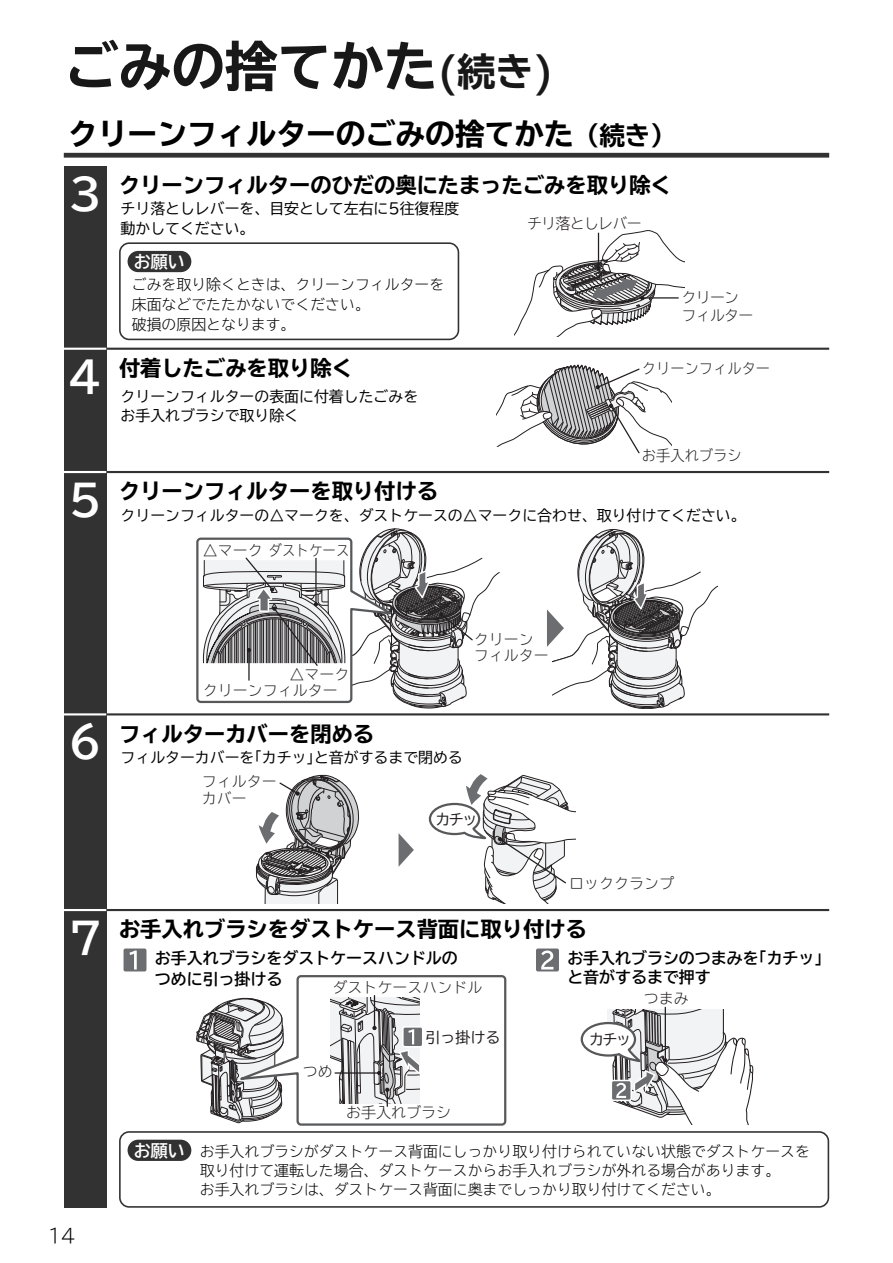
<style>
.page{position:relative;width:893px;height:1263px;background:#fff}
.page>*{position:absolute;margin:0;border:0;box-sizing:border-box;transform-origin:0 0}
.t1{font:700 expanded 53.1px "TBUD Go Std";color:#181818}
.t2{font:700 expanded 29.7px "TBUD Go Std";color:#000}
.t3{font:700 expanded 21.3px "TBUD Go Std";color:#000}
.t4{font:300 19.2px "TBUD Go Std Super";color:#000}
.t5{font:700 16.95px "TBUD Go Std";color:#fff}
.t6{font:700 15.9px/21.3px "TBUD Go Std";color:#000}
.t7{font:15px/16.5px "TBUD Go Std Super Light 90 pv RKSJ H";color:#231f20}
.t8{font:15px/18px "TBUD Go Std Super Light 90 pv RKSJ H";letter-spacing:-.05em;color:#231f20}
.t9{font:15px "TBUD Go Std Super Light 90 pv RKSJ H";color:#231f20;scale:.95 1}
.t10{font:15px "TBUD Go Std Regular 90 pv RKSJ H";letter-spacing:-.05em;color:#231f20}
.t11{font:300 14.85px/20.2px "TBUD Go Std Super";color:#000}
.t12{font:14.85px/19.2px "TBUD Go Std";color:#000}
.s1{font-size:38.25px}
.s2{font-size:25.5px}
.s3{font-stretch:normal;font-size:42.45px;color:#fff}
</style>
<div class="page">
<div style="left:64px;top:166px;width:42px;height:1042px;background:#323232"></div>
<svg style="left:514px;top:230px;width:171px;height:107px"></svg>
<hr style="left:106px;top:348px;width:723px;height:2px;background:#323232">
<hr style="left:64px;top:348px;width:42px;height:2px;background:#fff">
<hr style="left:106px;top:471px;width:723px;height:2px;background:#323232">
<hr style="left:64px;top:471px;width:42px;height:2px;background:#fff">
<div style="left:64px;top:153px;width:765px;height:5px;background:#323232"></div>
<svg style="left:119px;top:242px;width:340px;height:98px"></svg>
<div style="left:128px;top:251px;width:63px;height:21px;background:#323232;border-radius:11px"></div>
<svg style="left:497px;top:364px;width:174px;height:90px"></svg>
<svg style="left:119px;top:1131px;width:710px;height:77px"></svg>
<hr style="left:106px;top:909px;width:723px;height:2px;background:#323232">
<hr style="left:64px;top:909px;width:42px;height:2px;background:#fff">
<div style="left:128px;top:1140px;width:63px;height:21px;background:#323232;border-radius:11px"></div>
<svg style="left:547px;top:529px;width:171px;height:180px"></svg>
<svg style="left:196px;top:528px;width:304px;height:181px"></svg>
<hr style="left:106px;top:713px;width:723px;height:2px;background:#323232">
<hr style="left:64px;top:713px;width:42px;height:2px;background:#fff">
<svg style="left:256px;top:774px;width:104px;height:130px"></svg>
<svg style="left:428px;top:774px;width:147px;height:130px"></svg>
<svg style="left:399px;top:833px;width:15px;height:33px"></svg>
<div style="left:124px;top:948px;width:22px;height:23px;background:#6c6d70;border-radius:2px"></div>
<svg style="left:129px;top:950px;width:8px;height:19px"></svg>
<div style="left:536px;top:948px;width:23px;height:23px;background:#6c6d70;border-radius:2px"></div>
<svg style="left:541px;top:950px;width:12px;height:19px"></svg>
<hr style="left:665px;top:1007px;width:1px;height:53px;background:#231f20">
<svg style="left:196px;top:975px;width:311px;height:151px"></svg>
<svg style="left:580px;top:1009px;width:174px;height:115px"></svg>
<h1 class="t1" style="left:65px;top:37px;width:490px">ごみの捨てかた<span class="s1">(続き)</span></h1>
<h2 class="t2" style="left:68px;top:118px;width:609px">クリーンフィルターのごみの捨てかた<span class="s2">（続き）</span></h2>
<h3 class="t3" style="left:68px;top:173px;width:605px"><span class="s3">3</span> クリーンフィルターのひだの奥にたまったごみを取り除く</h3>
<p class="t8" style="left:527px;top:214px;width:116px">チリ落としレバー</p>
<p class="t12" style="left:121px;top:199px;width:340px">チリ落としレバーを、目安として左右に5往復程度動かしてください。</p>
<p class="t5" style="left:134px;top:248px;width:53px">お願い</p>
<p class="t11" style="left:132px;top:273px;width:314px">ごみを取り除くときは、クリーンフィルターを床面などでたたかないでください。<br>破損の原因となります。</p>
<h3 class="t3" style="left:68px;top:356px;width:286px"><span class="s3">4</span> 付着したごみを取り除く</h3>
<p class="t12" style="left:121px;top:386px;width:299px">クリーンフィルターの表面に付着したごみをお手入れブラシで取り除く</p>
<p class="t8" style="left:681px;top:288px;width:73px">クリーンフィルター</p>
<p class="t9" style="left:642px;top:355px;width:136px">クリーンフィルター</p>
<p class="t9" style="left:642px;top:443px;width:106px">お手入れブラシ</p>
<h3 class="t3" style="left:68px;top:479px;width:371px"><span class="s3">5</span> クリーンフィルターを取り付ける</h3>
<p class="t12" style="left:121px;top:505px;width:627px">クリーンフィルターの△マークを、ダストケースの△マークに合わせ、取り付けてください。</p>
<p class="t7" style="left:203px;top:541px;width:148px">△マークダストケース</p>
<p class="t7" style="left:203px;top:665px;width:148px;text-indent:87px">△マーククリーンフィルター</p>
<h3 class="t3" style="left:68px;top:722px;width:307px"><span class="s3">6</span> フィルターカバーを閉める</h3>
<p class="t12" style="left:121px;top:748px;width:344px">フィルターカバーを｢カチッ｣と音がするまで閉める</p>
<p class="t7" style="left:202px;top:773px;width:76px">フィルターカバー</p>
<p class="t7" style="left:474px;top:630px;width:76px">クリーンフィルター</p>
<p class="t10" style="left:435px;top:807px;width:43px">カチッ</p>
<p class="t7" style="left:569px;top:875px;width:106px">ロッククランプ</p>
<h3 class="t3" style="left:68px;top:917px;width:520px"><span class="s3">7</span> お手入れブラシをダストケース背面に取り付ける</h3>
<p class="t6" style="left:155px;top:948px;width:304px">お手入れブラシをダストケースハンドルのつめに引っ掛ける</p>
<p class="t6" style="left:567px;top:949px;width:257px;line-height:19.2px">お手入れブラシのつまみを｢カチッ｣と音がするまで押す</p>
<p class="t7" style="left:333px;top:978px;width:151px">ダストケースハンドル</p>
<p class="t7" style="left:644px;top:989px;width:46px">つまみ</p>
<p class="t4" style="left:47px;top:1219px;width:30px">14</p>
<p class="t5" style="left:134px;top:1136px;width:53px">お願い</p>
<p class="t7" style="left:303px;top:1063px;width:31px">つめ</p>
<p class="t10" style="left:426px;top:1025px;width:76px">引っ掛ける</p>
<p class="t7" style="left:346px;top:1104px;width:106px">お手入れブラシ</p>
<p class="t10" style="left:589px;top:1027px;width:43px">カチッ</p>
<p class="t11" style="left:200px;top:1141px;width:612px;line-height:19.2px">お手入れブラシがダストケース背面にしっかり取り付けられていない状態でダストケースを取り付けて運転した場合、ダストケースからお手入れブラシが外れる場合があります。<br>お手入れブラシは、ダストケース背面に奥までしっかり取り付けてください。</p>
</div>
